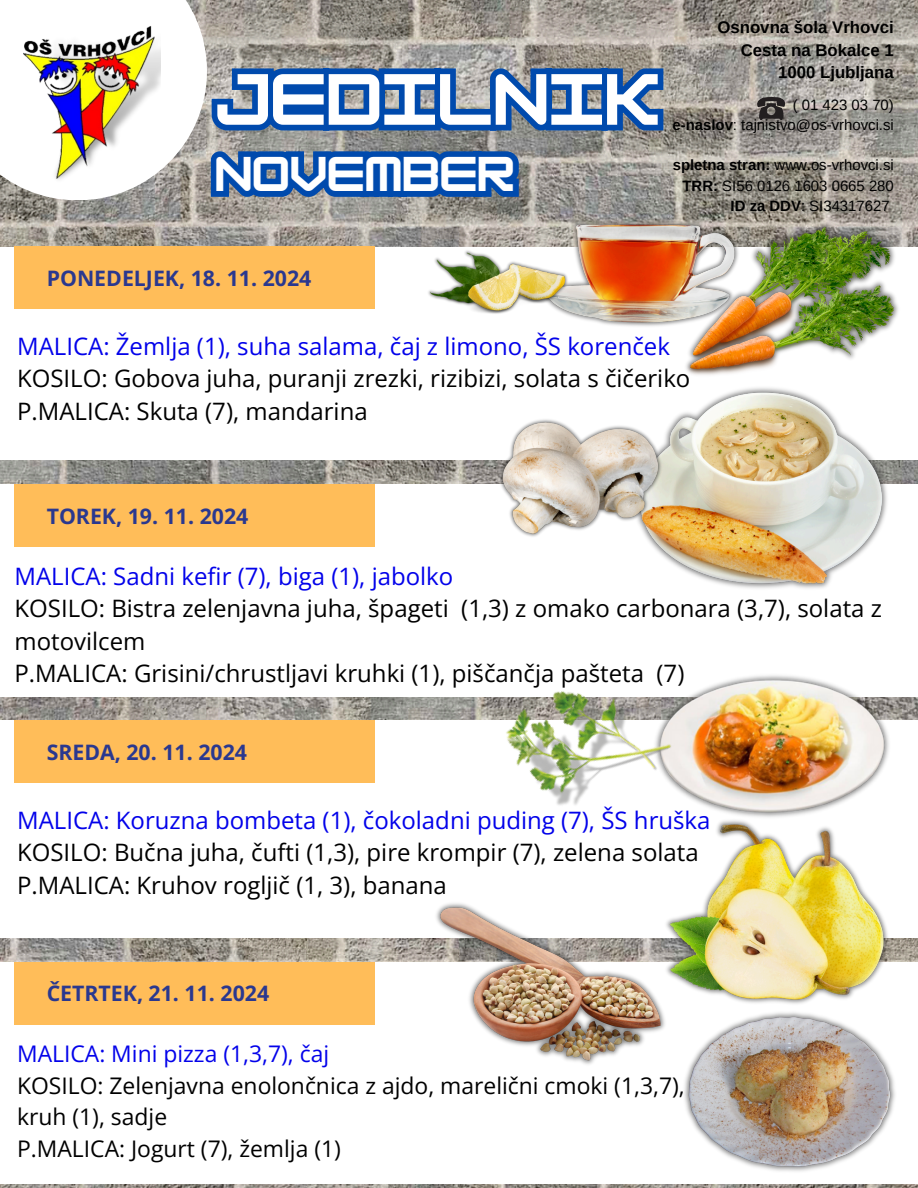
<style>
.page{position:relative;width:918px;height:1188px;background:#fff}
.page>*{position:absolute;margin:0;border:0;box-sizing:border-box;transform-origin:0 0}
.t1{font:700 63.3px "HK Modular";color:#fff}
.t2{font:700 42.6px "HK Modular";color:#fff}
.t3{font:24px/32.7px "Open Sans";color:#000}
.t4{font:22.95px/31.5px "Open Sans";color:#000}
.t5{font:700 21.3px "Open Sans";color:#2a388f}
.t6{font:700 16.8px/22.5px "Arimo";color:#000;text-align:right}
.t7{font:14.85px "Arimo";color:#000}
.s1{font-weight:700}
.s2{color:#0302ea}
</style>
<div class="page">
<img style="left:0;top:0;width:918px;height:1188px">
<div style="left:0;top:962px;width:918px;height:221px;background:#fff"></div>
<div style="left:0;top:247px;width:918px;height:213px;background:#fff"></div>
<div style="left:0;top:484px;width:918px;height:213px;background:#fff"></div>
<div style="left:0;top:721px;width:918px;height:217px;background:#fff"></div>
<svg style="left:756px;top:96px;width:30px;height:24px"></svg>
<svg style="left:0;top:0;width:207px;height:200px"></svg>
<img style="left:23px;top:26px;width:138px;height:157px">
<div style="left:14px;top:484px;width:361px;height:62px;background:#ffbd59"></div>
<div style="left:14px;top:247px;width:361px;height:62px;background:#ffbd59"></div>
<div style="left:14px;top:721px;width:361px;height:62px;background:#ffbd59"></div>
<div style="left:14px;top:962px;width:361px;height:62px;background:#ffbd59"></div>
<img style="left:667px;top:209px;width:249px;height:166px">
<img style="left:647px;top:387px;width:247px;height:202px">
<img style="left:494px;top:417px;width:172px;height:122px">
<img style="left:673px;top:845px;width:221px;height:152px">
<img style="left:723px;top:675px;width:183px;height:170px">
<img style="left:655px;top:997px;width:262px;height:191px">
<img style="left:443px;top:682px;width:280px;height:196px">
<img style="left:428px;top:903px;width:245px;height:165px">
<img style="left:530px;top:217px;width:219px;height:113px">
<img style="left:428px;top:247px;width:148px;height:72px">
<svg style="left:202px;top:59px;width:467px;height:148px;background:#4c71a2"></svg>
<p class="t1" style="left:215px;top:61px;width:447px">JEDILNIK</p>
<p class="t2" style="left:215px;top:149px;width:301px">NOVEMBER</p>
<h2 class="t6" style="left:717px;top:16px;width:178px">Osnovna šola Vrhovci<br>Cesta na Bokalce 1<br>1000 Ljubljana</h2>
<p class="t7" style="left:793px;top:96px;width:103px">( 01 423 03 70)</p>
<h3 class="t7" style="left:672px;top:116px;width:223px"><span class="s1">e-naslov</span>: tajnistvo@os-vrhovci.si</h3>
<h2 class="t7" style="left:673px;top:157px;width:223px"><span class="s1">spletna stran:</span> www.os-vrhovci.si</h2>
<p class="t7" style="left:683px;top:177px;width:213px"><span class="s1">TRR:</span> SI56 0126 1603 0665 280</p>
<p class="t7" style="left:731px;top:197px;width:161px"><span class="s1">ID za DDV</span>: SI34317627</p>
<p class="t5" style="left:47px;top:263px;width:266px">PONEDELJEK, 18. 11. 2024</p>
<h3 class="t3" style="left:17px;top:329px;width:675px"><span class="s2">MALICA: Žemlja (1), suha salama, čaj z limono, ŠS korenček<br></span>KOSILO: Gobova juha, puranji zrezki, rizibizi, solata s čičeriko<br>P.MALICA: Skuta (7), mandarina</h3>
<h4 class="t5" style="left:47px;top:501px;width:203px">TOREK, 19. 11. 2024</h4>
<h3 class="t3" style="left:14px;top:559px;width:869px"><span class="s2">MALICA: Sadni kefir (7), biga (1), jabolko<br></span>KOSILO: Bistra zelenjavna juha, špageti (1,3) z omako carbonara (3,7), solata z motovilcem<br>P.MALICA: Grisini/chrustljavi kruhki (1), piščančja pašteta (7)</h3>
<h1 class="t5" style="left:47px;top:737px;width:202px">SREDA, 20. 11. 2024</h1>
<h2 class="t3" style="left:17px;top:803px;width:695px"><span class="s2">MALICA: Koruzna bombeta (1), čokoladni puding (7), ŠS hruška<br></span>KOSILO: Bučna juha, čufti (1,3), pire krompir (7), zelena solata<br>P.MALICA: Kruhov rogljič (1, 3), banana</h2>
<p class="t5" style="left:47px;top:979px;width:224px">ČETRTEK, 21. 11. 2024</p>
<p class="t4" style="left:17px;top:1038px;width:669px"><span class="s2">MALICA: Mini pizza (1,3,7), čaj<br></span>KOSILO: Zelenjavna enolončnica z ajdo, marelični cmoki (1,3,7), kruh (1), sadje<br>P.MALICA: Jogurt (7), žemlja (1)</p>
</div>
